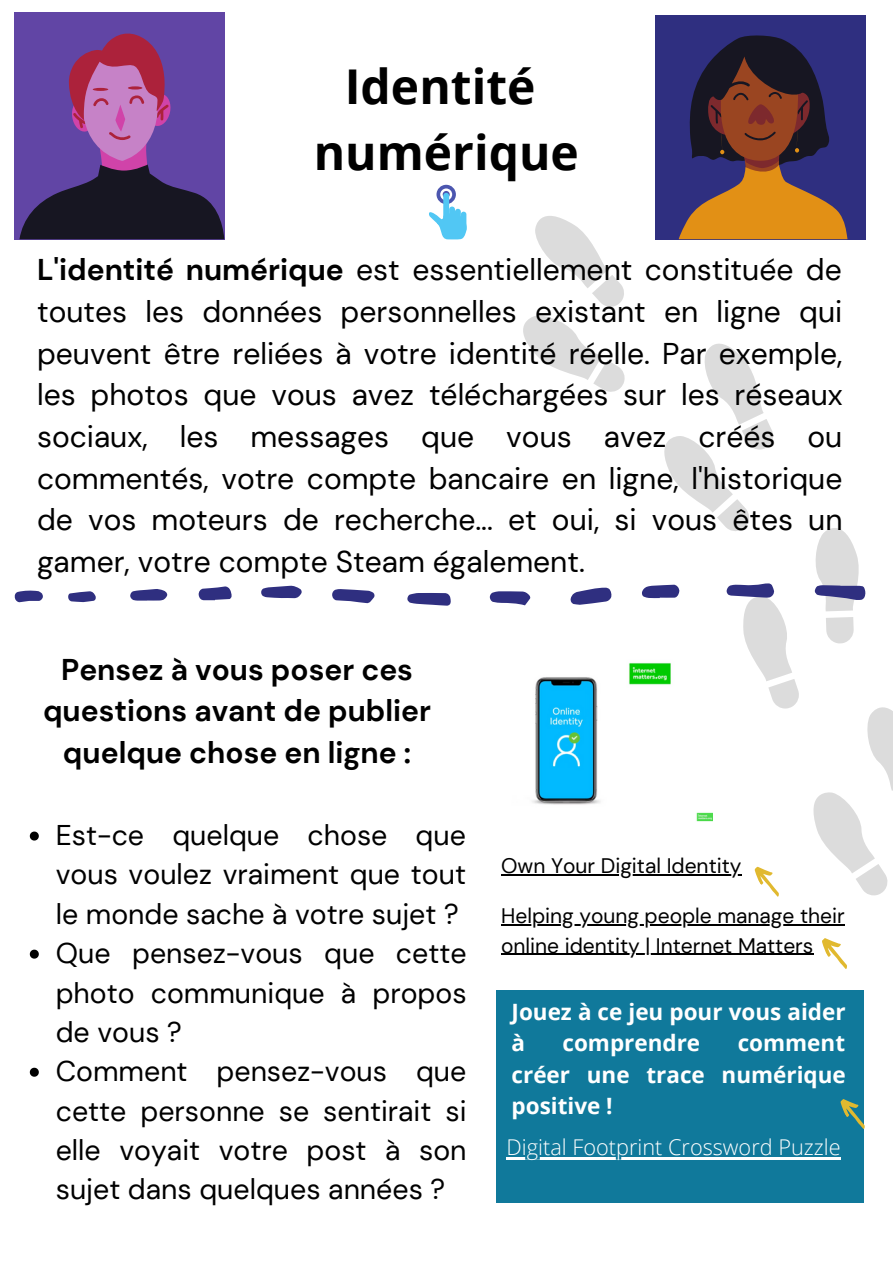
<style>
.page{position:relative;width:893px;height:1264px;background:#fff}
.page>*{position:absolute;margin:0;border:0;box-sizing:border-box;transform-origin:0 0}
.t1{font:700 48px/66.3px "Open Sans";color:#000;text-align:center}
.t2{font:30px/41.5px "DM Sans";color:#000;text-align:justify}
.t3{font:700 30px/41.5px "DM Sans";color:#000;text-align:center}
.t4{font:28.5px/39.3px "DM Sans";color:#000}
.t5{font:700 22.5px/31.5px "Open Sans";color:#fff}
.t6{font:300 21.75px "Open Sans";color:#fff}
.t7{font:21px/29.2px "DM Sans";color:#000}
.s1{font-weight:700}
</style>
<div class="page">
<svg style="left:436px;top:185px;width:20px;height:19px"></svg>
<svg style="left:442px;top:191px;width:7px;height:7px"></svg>
<div style="left:443px;top:193px;width:6px;height:26px;background:#51c7f4;border-radius:3px"></div>
<div style="left:449px;top:206px;width:6px;height:22px;background:#51c7f4;border-radius:3px"></div>
<div style="left:455px;top:209px;width:6px;height:21px;background:#51c7f4;border-radius:3px"></div>
<svg style="left:429px;top:212px;width:37px;height:28px"></svg>
<div style="left:655px;top:15px;width:210px;height:224px;background:#2f2f80"></div>
<svg style="left:678px;top:35px;width:169px;height:204px"></svg>
<div style="left:14px;top:13px;width:211px;height:227px;background:#6145a5"></div>
<svg style="left:19px;top:33px;width:205px;height:206px"></svg>
<svg style="left:523px;top:216px;width:102px;height:176px"></svg>
<svg style="left:570px;top:587px;width:42px;height:17px"></svg>
<svg style="left:407px;top:593px;width:44px;height:12px"></svg>
<svg style="left:332px;top:589px;width:43px;height:14px"></svg>
<svg style="left:489px;top:591px;width:41px;height:14px"></svg>
<svg style="left:261px;top:585px;width:41px;height:13px"></svg>
<svg style="left:198px;top:586px;width:34px;height:14px"></svg>
<svg style="left:130px;top:589px;width:37px;height:11px"></svg>
<svg style="left:14px;top:590px;width:29px;height:12px"></svg>
<svg style="left:68px;top:591px;width:28px;height:11px"></svg>
<img style="left:532px;top:663px;width:104px;height:142px">
<svg style="left:30px;top:831px;width:9px;height:9px"></svg>
<svg style="left:30px;top:949px;width:9px;height:9px"></svg>
<svg style="left:30px;top:1067px;width:9px;height:9px"></svg>
<hr style="left:501px;top:924px;width:343px;height:1px;background:#000">
<hr style="left:501px;top:953px;width:312px;height:1px;background:#000">
<div style="left:496px;top:990px;width:367px;height:213px;background:#10799b"></div>
<hr style="left:506px;top:1156px;width:334px;height:2px;background:#fff">
<svg style="left:840px;top:1093px;width:25px;height:40px"></svg>
<hr style="left:501px;top:874px;width:240px;height:1px;background:#000">
<svg style="left:636px;top:343px;width:256px;height:554px"></svg>
<svg style="left:822px;top:938px;width:25px;height:31px"></svg>
<h1 class="t1" style="left:314px;top:52px;width:266px">Identité numérique</h1>
<p class="t2" style="left:37px;top:249px;width:807px"><span class="s1">L'identité numérique</span> est essentiellement constituée de toutes les données personnelles existant en ligne qui peuvent être reliées à votre identité réelle. Par exemple, les photos que vous avez téléchargées sur les réseaux sociaux, les messages que vous avez créés ou commentés, votre compte bancaire en ligne, l'historique de vos moteurs de recherche... et oui, si vous êtes un gamer, votre compte Steam également.</p>
<p class="t3" style="left:43px;top:648px;width:389px">Pensez à vous poser ces questions avant de publier quelque chose en ligne :</p>
<p class="t4" style="left:56px;top:815px;width:412px">Est-ce quelque chose que vous voulez vraiment que tout le monde sache à votre sujet ?<br>Que pensez-vous que cette photo communique à propos de vous ?<br>Comment pensez-vous que cette personne se sentirait si elle voyait votre post à son sujet dans quelques années ?</p>
<p class="t7" style="left:501px;top:851px;width:242px">Own Your Digital Identity</p>
<p class="t7" style="left:501px;top:901px;width:345px">Helping young people manage their online identity | Internet Matters</p>
<p class="t5" style="left:511px;top:995px;width:335px">Jouez à ce jeu pour vous aider à</p>
<p class="t5" style="left:562px;top:1026px;width:139px">comprendre</p>
<p class="t5" style="left:511px;top:1026px;width:336px;text-align:justify;text-indent:226px">comment créer une trace numérique positive !</p>
<p class="t6" style="left:506px;top:1131px;width:335px">Digital Footprint Crossword Puzzle</p>
</div>
